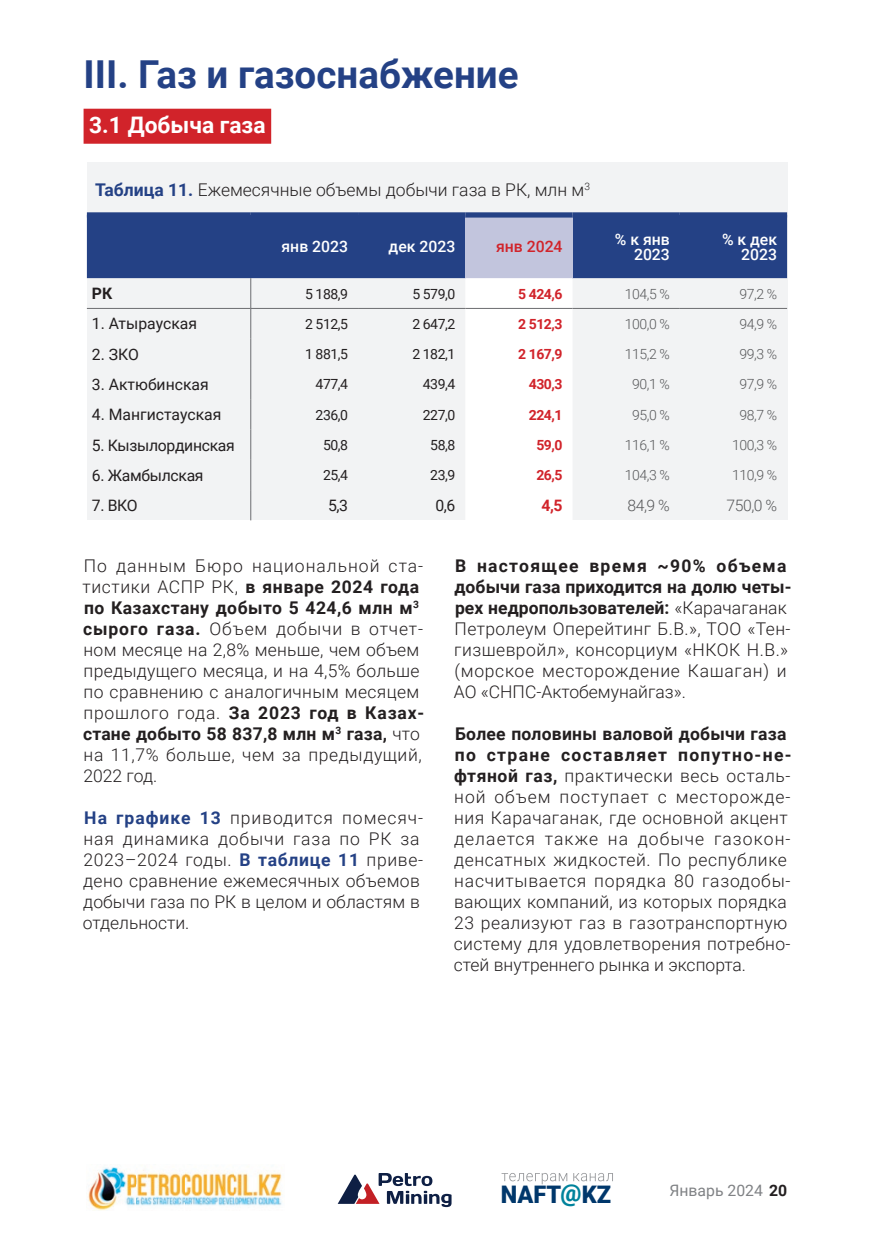
<style>
.page{position:relative;width:874px;height:1241px;background:#fff}
.page>*{position:absolute;margin:0;border:0;box-sizing:border-box;transform-origin:0 0}
.t1{font:700 38.5px "Roboto";color:#244185}
.t2{font:900 24.15px "Roboto";color:#00376b}
.t3{font:700 22.75px "Roboto";color:#fff}
.t4{font:300 17.5px/21px "Roboto";letter-spacing:.025em;color:#231f20}
.t5{font:300 17.5px "Roboto";color:#231f20}
.t6{font:15.75px "Roboto";letter-spacing:-.005em;color:#231f20}
.t7{font:500 15.75px/15.8px "Roboto";color:#fff;text-align:right}
.t8{font:15.75px "Roboto";color:#808285}
.t9{font:300 15.75px "Roboto";color:#57585a}
.t10{font:500 15.75px "Roboto";color:#d1232a}
.t11{font:700 15.75px "Roboto";color:#d1232a}
.t12{font:700 15.75px "Roboto";color:#231f20}
.t13{font:300 14px "Roboto";letter-spacing:-.03em;color:#57585a}
.t14{font:14px "Roboto";letter-spacing:-.03em;color:#231f20}
.t15{font:700 14px "Roboto";letter-spacing:-.03em;color:#d1232a}
.s1{font-weight:700;color:#244185}
.s2{font-weight:700}
.s3{color:#00839c}
.s4{font-weight:700;color:#231f20}
</style>
<div class="page">
<svg style="left:337px;top:1173px;width:114px;height:33px"></svg>
<svg style="left:501px;top:1173px;width:66px;height:11px"></svg>
<svg style="left:573px;top:1173px;width:39px;height:8px"></svg>
<img style="left:88px;top:1167px;width:194px;height:43px">
<div style="left:83px;top:109px;width:188px;height:35px;background:#d1232a"></div>
<div style="left:87px;top:162px;width:699px;height:357px;background:#f2f3f4"></div>
<div style="left:87px;top:217px;width:699px;height:61px;background:#244185"></div>
<div style="left:465px;top:215px;width:107px;height:63px;background:#c2c5dd"></div>
<div style="left:465px;top:278px;width:107px;height:241px;background:#fff"></div>
<div style="left:87px;top:212px;width:164px;height:5px;background:#244185"></div>
<div style="left:251px;top:212px;width:107px;height:5px;background:#244185"></div>
<div style="left:358px;top:212px;width:107px;height:5px;background:#244185"></div>
<div style="left:465px;top:212px;width:107px;height:5px;background:#244185"></div>
<div style="left:572px;top:212px;width:107px;height:5px;background:#244185"></div>
<div style="left:679px;top:212px;width:107px;height:5px;background:#244185"></div>
<hr style="left:250px;top:278px;width:1px;height:30px;background:#6c6d70">
<hr style="left:250px;top:308px;width:1px;height:30px;background:#6c6d70">
<hr style="left:250px;top:338px;width:1px;height:31px;background:#6c6d70">
<hr style="left:250px;top:369px;width:1px;height:30px;background:#6c6d70">
<hr style="left:250px;top:399px;width:1px;height:30px;background:#6c6d70">
<hr style="left:250px;top:429px;width:1px;height:31px;background:#6c6d70">
<hr style="left:250px;top:460px;width:1px;height:30px;background:#6c6d70">
<hr style="left:250px;top:490px;width:1px;height:30px;background:#6c6d70">
<hr style="left:87px;top:308px;width:164px;height:1px;background:#6c6d70">
<hr style="left:251px;top:308px;width:107px;height:1px;background:#6c6d70">
<hr style="left:358px;top:308px;width:107px;height:1px;background:#6c6d70">
<hr style="left:465px;top:308px;width:107px;height:1px;background:#6c6d70">
<hr style="left:572px;top:308px;width:107px;height:1px;background:#6c6d70">
<hr style="left:679px;top:308px;width:107px;height:1px;background:#6c6d70">
<h1 class="t1" style="left:83px;top:48px;width:436px">III. Газ и газоснабжение</h1>
<h3 class="t3" style="left:89px;top:109px;width:178px">3.1 Добыча газа</h3>
<p class="t5" style="left:95px;top:177px;width:496px"><span class="s1">Таблица 11.</span> Ежемесячные объемы добычи газа в РК, млн м<sup>3</sup></p>
<p class="t7" style="left:281px;top:238px;width:68px">янв 2023</p>
<p class="t7" style="left:388px;top:238px;width:68px">дек 2023</p>
<p class="t10" style="left:496px;top:236px;width:68px">янв 2024</p>
<p class="t7" style="left:614px;top:230px;width:56px">% к янв<br>2023</p>
<p class="t7" style="left:721px;top:230px;width:57px">% к дек<br>2023</p>
<p class="t12" style="left:92px;top:282px;width:22px">РК</p>
<p class="t14" style="left:305px;top:284px;width:45px">5 188,9</p>
<p class="t14" style="left:412px;top:284px;width:45px">5 579,0</p>
<p class="t15" style="left:517px;top:284px;width:46px">5 424,6</p>
<p class="t13" style="left:624px;top:284px;width:46px">104,5 %</p>
<p class="t13" style="left:739px;top:284px;width:39px">97,2 %</p>
<p class="t6" style="left:92px;top:313px;width:107px">1. Атырауская</p>
<p class="t14" style="left:305px;top:314px;width:45px">2 512,5</p>
<p class="t14" style="left:412px;top:314px;width:45px">2 647,2</p>
<p class="t15" style="left:517px;top:314px;width:46px">2 512,3</p>
<p class="t13" style="left:624px;top:314px;width:46px">100,0 %</p>
<p class="t13" style="left:739px;top:314px;width:39px">94,9 %</p>
<p class="t6" style="left:92px;top:343px;width:48px">2. ЗКО</p>
<p class="t14" style="left:305px;top:344px;width:45px">1 881,5</p>
<p class="t14" style="left:412px;top:344px;width:45px">2 182,1</p>
<p class="t15" style="left:517px;top:344px;width:46px">2 167,9</p>
<p class="t13" style="left:624px;top:344px;width:46px">115,2 %</p>
<p class="t13" style="left:739px;top:344px;width:39px">99,3 %</p>
<p class="t6" style="left:92px;top:373px;width:118px">3. Актюбинская</p>
<p class="t14" style="left:315px;top:374px;width:34px">477,4</p>
<p class="t14" style="left:422px;top:374px;width:34px">439,4</p>
<p class="t15" style="left:528px;top:374px;width:35px">430,3</p>
<p class="t13" style="left:632px;top:374px;width:39px">90,1 %</p>
<p class="t13" style="left:739px;top:374px;width:39px">97,9 %</p>
<p class="t6" style="left:92px;top:403px;width:131px">4. Мангистауская</p>
<p class="t14" style="left:315px;top:405px;width:34px">236,0</p>
<p class="t14" style="left:422px;top:405px;width:34px">227,0</p>
<p class="t15" style="left:528px;top:405px;width:35px">224,1</p>
<p class="t13" style="left:632px;top:405px;width:39px">95,0 %</p>
<p class="t13" style="left:739px;top:405px;width:39px">98,7 %</p>
<p class="t6" style="left:92px;top:434px;width:144px">5. Кызылординская</p>
<p class="t14" style="left:323px;top:435px;width:27px">50,8</p>
<p class="t14" style="left:430px;top:435px;width:27px">58,8</p>
<p class="t15" style="left:536px;top:435px;width:28px">59,0</p>
<p class="t13" style="left:624px;top:435px;width:46px">116,1 %</p>
<p class="t13" style="left:731px;top:435px;width:46px">100,3 %</p>
<p class="t6" style="left:92px;top:464px;width:113px">6. Жамбылская</p>
<p class="t14" style="left:323px;top:465px;width:27px">25,4</p>
<p class="t14" style="left:430px;top:465px;width:27px">23,9</p>
<p class="t15" style="left:536px;top:465px;width:28px">26,5</p>
<p class="t13" style="left:624px;top:465px;width:46px">104,3 %</p>
<p class="t13" style="left:731px;top:465px;width:46px">110,9 %</p>
<p class="t6" style="left:92px;top:494px;width:47px">7. ВКО</p>
<p class="t6" style="left:328px;top:494px;width:21px">5,3</p>
<p class="t6" style="left:435px;top:494px;width:21px">0,6</p>
<p class="t11" style="left:541px;top:494px;width:22px">4,5</p>
<p class="t9" style="left:627px;top:494px;width:44px">84,9 %</p>
<p class="t9" style="left:726px;top:494px;width:52px">750,0 %</p>
<p class="t4" style="left:82px;top:554px;width:343px">По данным Бюро национальной ста&shy;тистики АСПРР К, <span class="s2">в январе 2024 года по Казахстану добыто 5 424,6 млн м</span><sup>3 </sup><span class="s2">сырого газа.</span> Объем добычи в отчет&shy;ном месяце на 2,8% меньше, чем объем предыдущего месяца, и на 4,5% больше по сравнению с аналогичным месяцем прошлого года. <span class="s2">За 2023 год в Казах&shy;стане добыто 58 837,8 млн м</span><sup>3</sup> <span class="s2">газа,</span> что на 11,7% больше, чем за предыдущий,<br>2022 год.</p>
<p class="t4" style="left:83px;top:806px;width:341px"><span class="s1">На графике 13</span> приводится помесяч&shy;ная динамика добычи газа по РК за<br>2023–2024 годы. <span class="s1">В таблице 11</span> приве&shy;дено сравнение ежемесячных объемов добычи газа по РК в целом и областям в отдельности.</p>
<p class="t4" style="left:453px;top:554px;width:339px"><span class="s2">В настоящее время ~90% объема добычи газа приходится на долю четы&shy;рех недропользователей:</span> «Карачаганак Петролеум Оперейтинг Б.В.», ТОО «Тен&shy;гизшевройл», консорциум «Н КОК Н .В.» (морское месторождение Кашаган) и АО «СН ПС-Актобемунайгаз».</p>
<p class="t4" style="left:453px;top:722px;width:339px"><span class="s2">Более половины валовой добычи газа по стране составляет попутно-не&shy;фтяной газ,</span> практически весь осталь&shy;ной объем поступает с месторожде&shy;ния Карачаганак, где основной акцент делается также на добыче газокон&shy;денсатных жидкостей. По республике насчитывается порядка 80 газодобы&shy;вающих компаний, из которых порядка 23 реализуют газ в газотранспортную систему для удовлетворения потребно&shy;стей внутреннего рынка и экспорта.</p>
<h2 class="t2" style="left:500px;top:1177px;width:112px">NAFT<span class="s3">@</span>KZ</h2>
<p class="t8" style="left:669px;top:1178px;width:119px">Январь 2024 <span class="s4">20</span></p>
</div>
